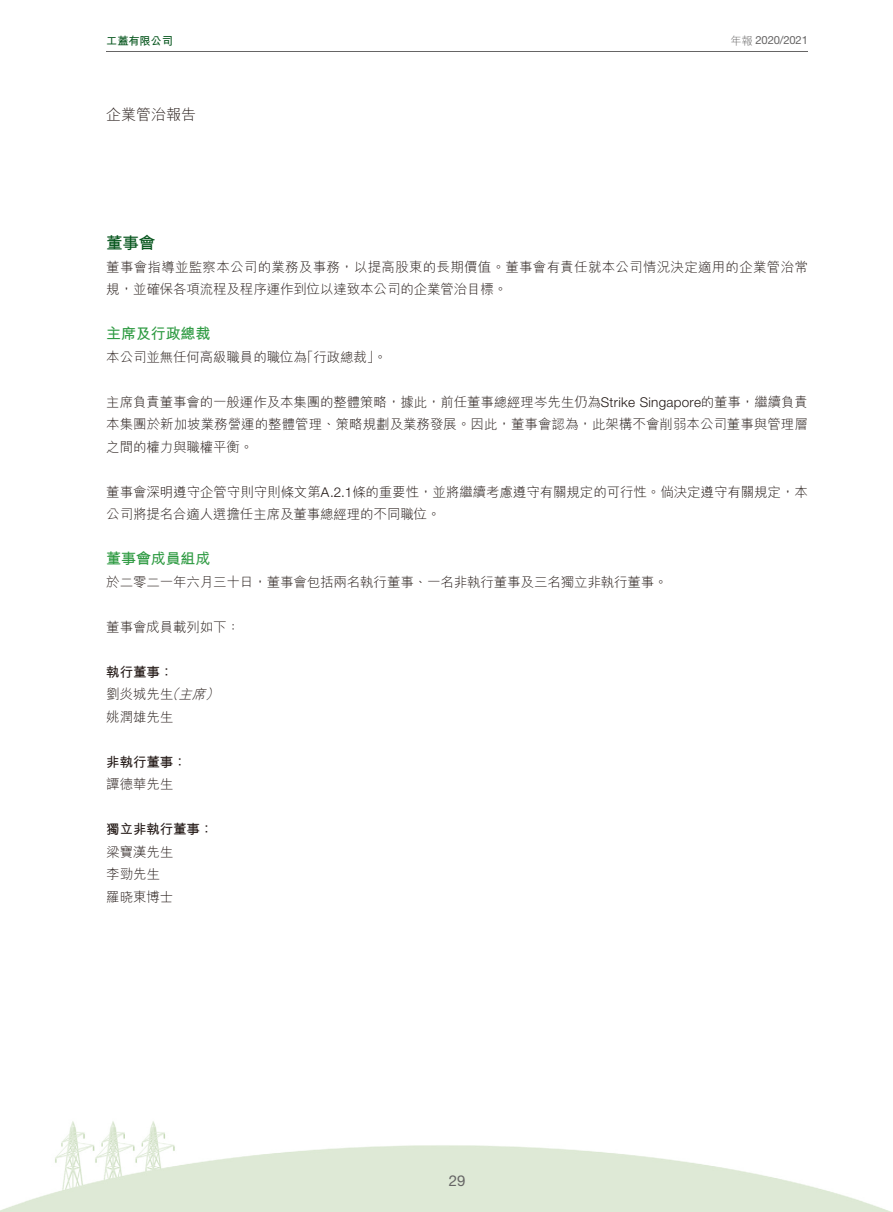
<style>
.page{position:relative;width:893px;height:1212px;background:#fff}
.page>*{position:absolute;margin:0;border:0;box-sizing:border-box;transform-origin:0 0}
.t1{font:16.5px "M Hei HK Bold E Ten B5 H";color:#04541b}
.t2{font:15px "M Hei HK Bold E Ten B5 H";letter-spacing:-.01em;color:#2d9a41}
.t3{font:15px "M Hei HK Light E Ten B5 H";color:#231916}
.t4{font:15px "Helvetica Neue LT Std";color:#666565}
.t5{font:13.5px/22.5px "M Hei HK Light E Ten B5 H";letter-spacing:-.01em;color:#231916}
.t6{font:13.5px/22.5px "M Hei HK Light E Ten B5 H";letter-spacing:.02em;color:#231916}
.t7{font:13.5px "M Hei HK Bold E Ten B5 H";letter-spacing:-.01em;color:#231916}
.t8{font:11.25px "Helvetica Neue LT Std";letter-spacing:-.015em;color:#666565}
.t9{font:11.25px "M Hei HK Bold E Ten B5 H";letter-spacing:-.015em;color:#04541b}
.s1{font-family:"M Hei HK Light E Ten B5 H"}
.s2{font-family:"Helvetica Neue LT Std";font-weight:300}
.s3{font-style:italic}
</style>
<div class="page">
<img style="left:0;top:1121px;width:892px;height:91px">
<hr style="left:106px;top:52px;width:702px;height:1px;background:#666565">
<p class="t9" style="left:106px;top:36px;width:68px">工蓋有限公司</p>
<p class="t8" style="left:730px;top:36px;width:79px"><span class="s1">年報</span> 2020/2021</p>
<p class="t3" style="left:106px;top:108px;width:91px">企業管治報告</p>
<p class="t1" style="left:106px;top:236px;width:51px">董事會</p>
<p class="t6" style="left:106px;top:257px;width:703px">董事會指導並監察本公司的業務及事務，以提高股東的長期價值。董事會有責任就本公司情況決定適用的企業管治常規，並確保各項流程及程序運作到位以達致本公司的企業管治目標。</p>
<p class="t2" style="left:106px;top:328px;width:106px">主席及行政總裁</p>
<p class="t5" style="left:106px;top:347px;width:282px">本公司並無任何高級職員的職位為「行政總裁」。</p>
<p class="t5" style="left:106px;top:392px;width:703px;text-align:justify">主席負責董事會的一般運作及本集團的整體策略，據此，前任董事總經理岑先生仍為<span class="s2">Strike Singapore</span>的董事，繼續負責本集團於新加坡業務營運的整體管理、策略規劃及業務發展。因此，董事會認為，此架構不會削弱本公司董事與管理層之間的權力與職權平衡。</p>
<p class="t5" style="left:106px;top:482px;width:703px">董事會深明遵守企管守則守則條文第<span class="s2">A.2.1</span>條的重要性，並將繼續考慮遵守有關規定的可行性。倘決定遵守有關規定，本公司將提名合適人選擔任主席及董事總經理的不同職位。</p>
<p class="t2" style="left:106px;top:553px;width:106px">董事會成員組成</p>
<p class="t5" style="left:106px;top:572px;width:563px">於二零二一年六月三十日，董事會包括兩名執行董事、一名非執行董事及三名獨立非執行董事。</p>
<p class="t5" style="left:106px;top:617px;width:135px">董事會成員載列如下：</p>
<p class="t7" style="left:106px;top:666px;width:68px">執行董事：</p>
<p class="t5" style="left:106px;top:684px;width:117px">劉炎城先生<span class="s3">（主席）</span>姚潤雄先生</p>
<p class="t7" style="left:106px;top:756px;width:82px">非執行董事：</p>
<p class="t5" style="left:106px;top:774px;width:68px">譚德華先生</p>
<p class="t7" style="left:106px;top:824px;width:109px">獨立非執行董事：</p>
<p class="t5" style="left:106px;top:842px;width:68px">梁寶漢先生李勁先生羅晓東博士</p>
<p class="t4" style="left:449px;top:1175px;width:18px">29</p>
</div>
